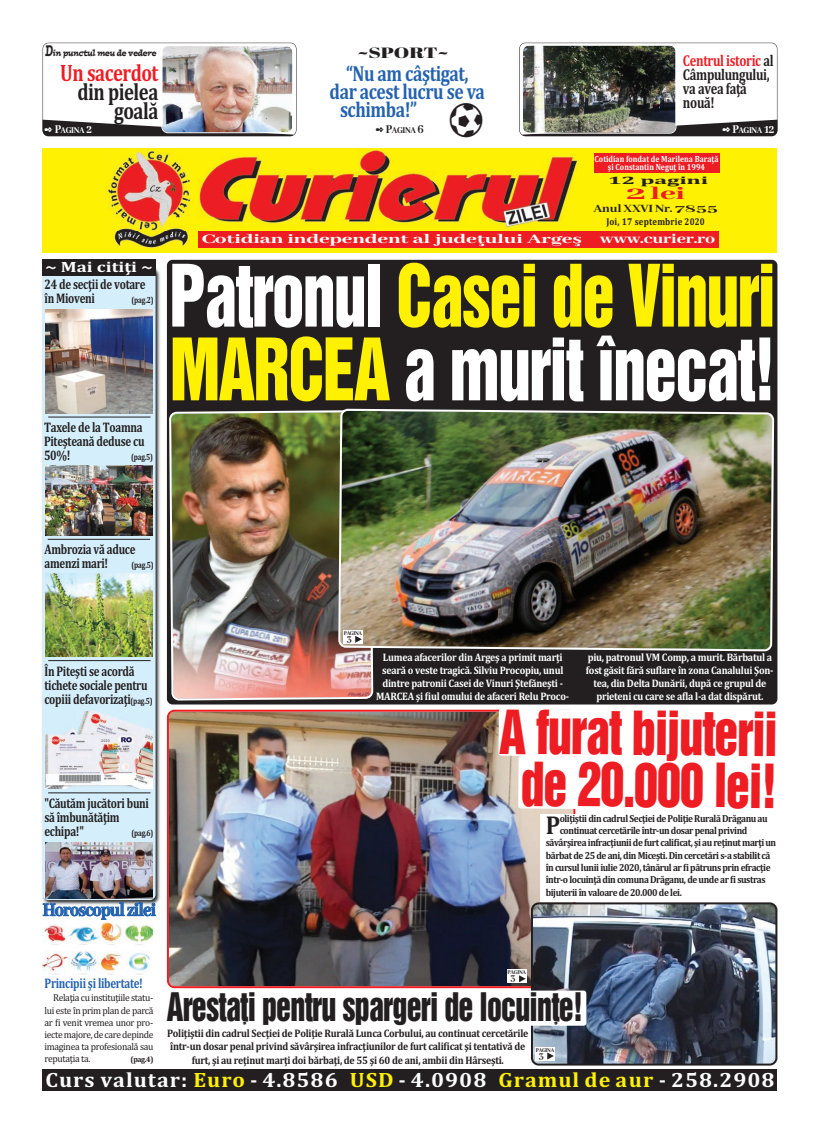
<style>
.page{position:relative;width:820px;height:1134px;background:#fff}
.page>*{position:absolute;margin:0;border:0;box-sizing:border-box;transform-origin:0 0}
.t1{font:78.6px/73.7px "Curieru Inserat";letter-spacing:-.025em;color:#fff;scale:.83 1}
.t2{font:55.7px/52px "Curieru Inserat";letter-spacing:-.035em;color:#ee1d23;text-align:center;scale:.87 1}
.t3{font:36px "Curieru Inserat";letter-spacing:-.025em;color:#231f20;scale:.83 1}
.t4{font:700 26.2px "Cambria";color:#231f20;scale:.9 1}
.t5{font:700 24px/19px "Cambria";letter-spacing:-.025em;color:#231f20;text-align:right;scale:.78 1}
.t6{font:700 24px "Cambria";letter-spacing:-.025em;color:#ee1d23;scale:.78 1}
.t7{font:700 22px "Cambria";letter-spacing:-.025em;color:#2362af;scale:.8 1}
.t8{font:700 21px "Cambria";letter-spacing:.045em;color:#fff;scale:1.05 1}
.t9{font:800 19.8px "Abhaya Libre";letter-spacing:-.035em;color:#2362af;scale:.88 1}
.t10{font:800 19px "Abhaya Libre";color:#ee1d23;scale:2.17 1}
.t11{font:700 16px/14px "Cambria";letter-spacing:-.025em;color:#231f20;scale:.78 1}
.t12{font:700 15px "Cambria";color:#fff;scale:1.25 1}
.t13{font:14.9px "Abril Fatface";letter-spacing:-.005em;color:#231f20;scale:1.4 1}
.t14{font:700 14px/14px "Cambria";letter-spacing:-.025em;color:#231f20;scale:.78 1}
.t15{font:800 14px "Abhaya Libre";letter-spacing:-.01em;color:#fff;scale:1.62 1}
.t16{font:700 14px "Cambria";letter-spacing:-.025em;color:#2362af;scale:.78 1}
.t17{font:800 11.9px "Abhaya Libre";letter-spacing:-.02em;color:#231f20;scale:1.16 1}
.t18{font:700 11px/13.1px "Cambria";letter-spacing:-.025em;color:#fff;text-align:center;scale:.9 1}
.t19{font:700 11px/13.1px "Cambria";letter-spacing:-.025em;color:#231f20;text-align:center;scale:.9 1}
.t20{font:700 10.9px "Cambria";letter-spacing:-.01em;color:#231f20;scale:2.2 1}
.t21{font:800 10.5px "Abhaya Libre";color:#231f20;scale:.89 1}
.t22{font:700 10.3px "Cambria";letter-spacing:-.045em;color:#231f20;scale:.9 1}
.t23{font:10.1px/12.1px "Cambria";letter-spacing:-.035em;color:#231f20;text-align:justify;scale:.95 1}
.t24{font:700 10px "Cambria";letter-spacing:.02em;color:#231f20;scale:.87 1}
.t25{font:800 9.7px "Abhaya Libre";letter-spacing:-.05em;color:#fff;scale:.88 1}
.t26{font:800 9.7px "Abhaya Libre";letter-spacing:-.05em;color:#231f20;scale:.88 1}
.t27{font:700 9px/8px "Cambria";color:#fff;text-align:center;scale:.86 1}
.t28{font:700 9px "Cambria";letter-spacing:-.025em;color:#231f20;scale:.78 1}
.t29{font:italic 8.9px "Postino";letter-spacing:-.025em;color:#231f20;scale:.77 1}
.t30{font:700 8px "Cambria";color:#231f20;scale:.95 1}
.t31{font:800 6.2px "Abhaya Libre";letter-spacing:-.05em;color:#231f20;scale:.89 1}
.s1{font-size:15.4px}
.s2{color:#ee1d23}
.s3{font-size:12.9px}
.s4{font-size:10.9px}
.s5{font-size:14.6px}
.s6{color:#fff101}
.s7{font-size:9px}
</style>
<div class="page">
<img style="left:42px;top:265px;width:118px;height:640px">
<div style="left:43px;top:269px;width:112px;height:631px;background:#d4effb;border-radius:6px"></div>
<div style="left:43px;top:259px;width:112px;height:17px;background:#231f20"></div>
<img style="left:45px;top:309px;width:108px;height:104px">
<div style="left:43px;top:148px;width:734px;height:104px;background:#fff101"></div>
<div style="left:593px;top:153px;width:126px;height:20px;background:#ee1d23"></div>
<div style="left:198px;top:232px;width:521px;height:16px;background:#ee1d23"></div>
<img style="left:105px;top:149px;width:471px;height:98px">
<div style="left:43px;top:1069px;width:734px;height:22px;background:#231f20"></div>
<hr style="left:48px;top:417px;width:102px;height:1px;background:#231f20">
<img style="left:45px;top:466px;width:107px;height:70px">
<hr style="left:48px;top:539px;width:102px;height:1px;background:#231f20">
<img style="left:45px;top:573px;width:108px;height:84px">
<hr style="left:48px;top:660px;width:102px;height:1px;background:#231f20">
<img style="left:45px;top:712px;width:108px;height:77px">
<hr style="left:48px;top:792px;width:102px;height:1px;background:#231f20">
<img style="left:45px;top:842px;width:107px;height:56px">
<div style="left:167px;top:260px;width:610px;height:444px;background:#231f20;border-radius:6px"></div>
<img style="left:43px;top:920px;width:110px;height:54px">
<div style="left:43px;top:43px;width:253px;height:93px;border:1px solid #231f20;border-radius:6px"></div>
<img style="left:43px;top:45px;width:251px;height:91px">
<div style="left:519px;top:43px;width:258px;height:93px;border:1px solid #231f20;border-radius:6px"></div>
<img style="left:521px;top:45px;width:256px;height:91px">
<img style="left:169px;top:410px;width:204px;height:290px">
<img style="left:167px;top:710px;width:408px;height:278px">
<img style="left:530px;top:902px;width:247px;height:163px">
<img style="left:338px;top:409px;width:435px;height:242px">
<svg style="left:498px;top:709px;width:78px;height:100px"></svg>
<div style="left:540px;top:814px;width:237px;height:87px;background:#fff"></div>
<div style="left:513px;top:990px;width:73px;height:36px;background:#fff;border-radius:3px"></div>
<div style="left:343px;top:630px;width:20px;height:14px;background:#fff"></div>
<svg style="left:355px;top:636px;width:6px;height:7px"></svg>
<div style="left:506px;top:969px;width:20px;height:14px;background:#fff"></div>
<svg style="left:519px;top:975px;width:6px;height:7px"></svg>
<div style="left:534px;top:1046px;width:20px;height:14px;background:#fff"></div>
<svg style="left:547px;top:1052px;width:6px;height:7px"></svg>
<p class="t29" style="left:46px;top:49px;width:145px"><span class="s1">D</span>in punctul meu de vedere</p>
<h3 class="t13" style="left:357px;top:48px;width:67px">~SPORT~</h3>
<h3 class="t11" style="left:682px;top:53px;width:118px"><span class="s2">Centrul istoric</span> al<br>Câmpulungului, va avea faţă nouă!</h3>
<h3 class="t6" style="left:60px;top:59px;width:127px">Un sacerdot</h3>
<h3 class="t5" style="left:77px;top:82px;width:105px">din pielea goală</h3>
<p class="t25" style="left:45px;top:127px;width:55px">✒ <span class="s3">p</span>agina <span class="s3">2</span></p>
<p class="t25" style="left:722px;top:126px;width:61px">✒ <span class="s3">p</span>agina <span class="s3">12</span></p>
<h3 class="t7" style="left:346px;top:61px;width:155px">“Nu am câştigat,</h3>
<h3 class="t7" style="left:329px;top:79px;width:196px">dar acest lucru se va</h3>
<h3 class="t7" style="left:340px;top:97px;width:98px">schimba!”</h3>
<p class="t26" style="left:376px;top:126px;width:56px">✒ <span class="s3">p</span>agina <span class="s3">6</span></p>
<p class="t27" style="left:594px;top:155px;width:145px">Cotidian fondat de Marilena Baraţă şi Constantin Neguţ în 1994</p>
<p class="t20" style="left:607px;top:174px;width:47px">12 pagini</p>
<h3 class="t10" style="left:626px;top:187px;width:29px">2lei</h3>
<p class="t17" style="left:593px;top:205px;width:108px">anul XXVi nr. <span class="s4">7855</span></p>
<p class="t24" style="left:606px;top:216px;width:115px">Joi, 17 septembrie 2020</p>
<h3 class="t12" style="left:46px;top:258px;width:87px">~ Mai citiţi ~</h3>
<h3 class="t14" style="left:45px;top:277px;width:131px">24 de secţii de votare în Mioveni</h3>
<p class="t28" style="left:131px;top:295px;width:30px">(pag.2)</p>
<h3 class="t14" style="left:44px;top:420px;width:130px">Taxele de la Toamna<br>Piteşteană deduse cu<br>50%!</h3>
<p class="t28" style="left:131px;top:452px;width:30px">(pag.5)</p>
<h3 class="t15" style="left:201px;top:234px;width:318px">Cotidian independent al judeţului argeş <span class="s5">www.curier.ro</span></h3>
<h1 class="t1" style="left:169px;top:263px;width:731px">Patronul <span class="s6">Casei de Vinuri<br>MARCEA</span> a murit înecat!</h1>
<h3 class="t14" style="left:45px;top:542px;width:118px">Ambrozia vă aduce amenzi mari!</h3>
<p class="t28" style="left:131px;top:559px;width:30px">(pag.5)</p>
<h3 class="t14" style="left:44px;top:664px;width:140px">În Piteşti se acordă tichete sociale pentru copiii defavorizaţi<span class="s7">(pag.5)</span></h3>
<h3 class="t14" style="left:44px;top:796px;width:136px">"Căutăm jucători buni să îmbunătăţim echipa!"</h3>
<p class="t28" style="left:131px;top:827px;width:30px">(pag.6)</p>
<h3 class="t9" style="left:43px;top:903px;width:130px">Horoscopul zilei</h3>
<p class="t31" style="left:343px;top:631px;width:22px">pagina</p>
<p class="t21" style="left:346px;top:635px;width:7px">3</p>
<p class="t18" style="left:376px;top:650px;width:216px">Lumea afacerilor din Argeş a primit marţi seară o veste tragică. Silviu Procopiu, unul dintre patronii Casei de Vinuri Ştefăneşti - MARCEA şi fiul omului de afaceri Relu Proco-</p>
<p class="t18" style="left:585px;top:650px;width:210px">piu, patronul VM Comp, a murit. Bărbatul a fost găsit fără suflare în zona Canalului Şon&shy;tea, din Delta Dunării, după ce grupul de prieteni cu care se afla l-a dat dispărut.</p>
<h2 class="t2" style="left:499px;top:710px;width:322px">A furat bijuterii de 20.000 lei!</h2>
<h3 class="t4" style="left:545px;top:810px;width:18px">P</h3>
<p class="t22" style="left:559px;top:812px;width:232px">oliţiştii din cadrul Secţiei de Poliţie Rurală Drăganu au</p>
<p class="t22" style="left:559px;top:824px;width:210px">continuat cercetările într-un dosar penal privind</p>
<p class="t22" style="left:545px;top:837px;width:257px">săvârşirea infracţiunii de furt calificat, şi au reţinut marţi un</p>
<p class="t22" style="left:545px;top:849px;width:251px">bărbat de 25 de ani, din Miceşti. Din cercetări s-a stabilit că</p>
<p class="t22" style="left:545px;top:861px;width:251px">în cursul lunii iulie 2020, tânărul ar fi pătruns prin efracţie</p>
<p class="t22" style="left:545px;top:874px;width:246px">într-o locuinţă din comuna Drăganu, de unde ar fi sustras</p>
<p class="t22" style="left:545px;top:886px;width:153px">bijuterii în valoare de 20.000 de lei.</p>
<h3 class="t16" style="left:45px;top:974px;width:128px">Principii şi libertate!</h3>
<p class="t23" style="left:45px;top:992px;width:116px;text-indent:9px">Relaţia cu instituţiile statu&shy;lui este în prim plan de parcă ar fi venit vremea unor pro&shy;iecte majore, de care depinde imaginea ta profesională sau reputaţia ta.</p>
<p class="t30" style="left:130px;top:1054px;width:26px">(pag.4)</p>
<p class="t31" style="left:507px;top:970px;width:22px">pagina</p>
<p class="t21" style="left:510px;top:974px;width:7px">3</p>
<h3 class="t3" style="left:167px;top:992px;width:503px">Arestaţi pentru spargeri de locuinţe!</h3>
<p class="t19" style="left:167px;top:1027px;width:403px">Poliţiştii din cadrul Secţiei de Poliţie Rurală Lunca Corbului, au continuat cercetările într-un dosar penal privind săvârşirea infracţiunilor de furt calificat şi tentativă de furt, şi au reţinut marţi doi bărbaţi, de 55 şi 60 de ani, ambii din Hârseşti.</p>
<p class="t31" style="left:535px;top:1048px;width:22px">pagina</p>
<p class="t21" style="left:538px;top:1052px;width:7px">3</p>
<h3 class="t8" style="left:45px;top:1068px;width:695px">Curs valutar: <span class="s6">Euro</span> - 4.8586 <span class="s6">USD</span> - 4.0908 <span class="s6">Gramul de aur</span> - 258.2908</h3>
</div>
